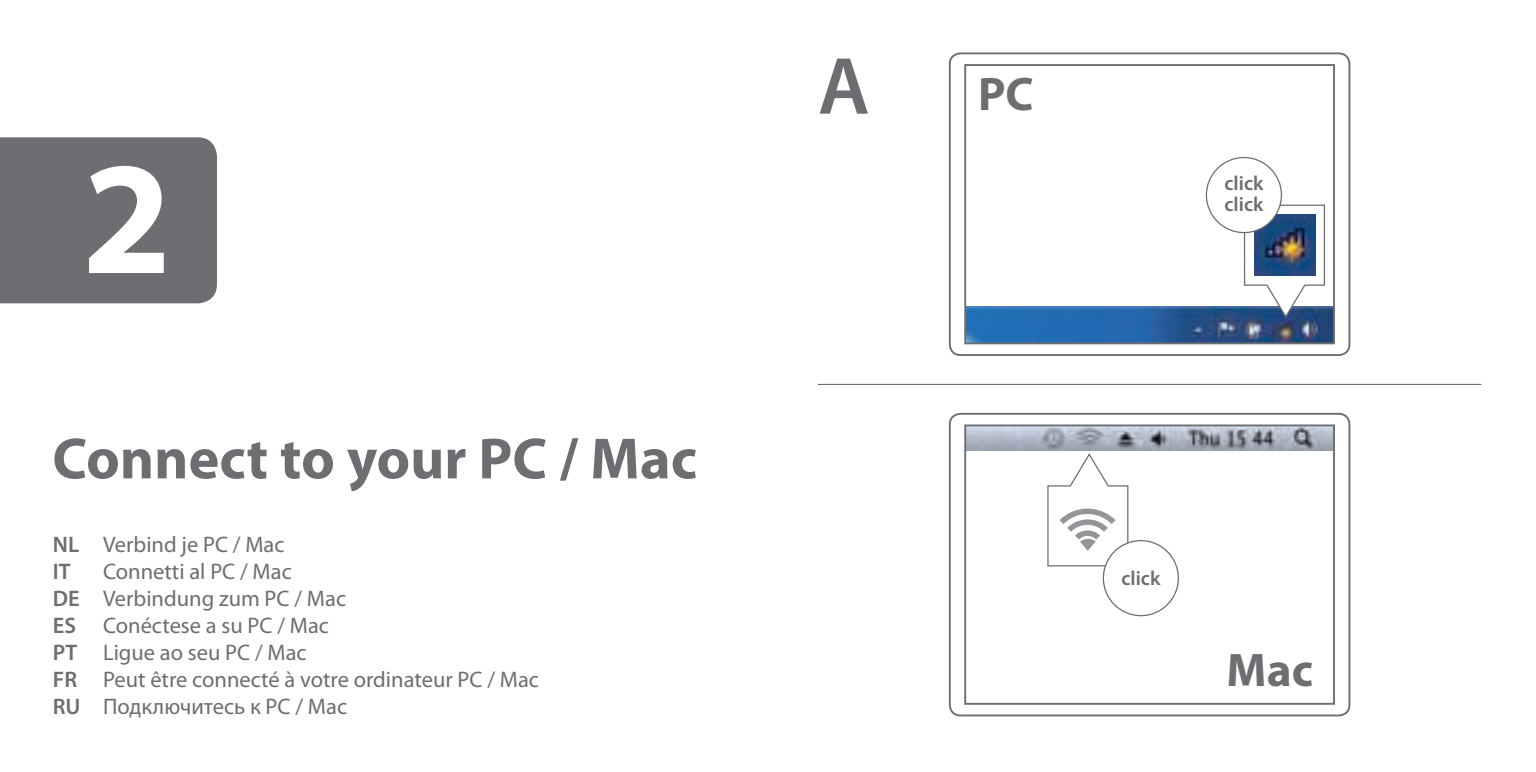
<style>
.page{position:relative;width:1536px;height:772px;background:#fff}
.page>*{position:absolute;margin:0;border:0;box-sizing:border-box;transform-origin:0 0}
.t1{font:700 162px "Myriad Pro";color:#fff}
.t2{font:600 81.45px "Myriad Pro";color:#6d6e71}
.t3{font:700 58.5px "Myriad Pro";color:#6d6e71}
.t4{font:700 47.25px "Myriad Pro";color:#6d6e71}
.t5{font:22.5px/27px "Myriad Pro";color:#6d6e71}
.t6{font:600 20.25px/20.2px "Myriad Pro";color:#6d6e71}
.s1{font-weight:600}
</style>
<div class="page">
<div style="left:0;top:137px;width:217px;height:166px;background:#6d6e71"></div>
<svg style="left:948px;top:412px;width:403px;height:305px"></svg>
<svg style="left:1046px;top:452px;width:83px;height:115px"></svg>
<svg style="left:948px;top:52px;width:403px;height:304px"></svg>
<hr style="left:818px;top:383px;width:663px;height:2px;background:#6d6e71">
<h1 class="t1" style="left:82px;top:158px;width:91px">2</h1>
<h3 class="t3" style="left:52px;top:436px;width:646px">Connect to your PC / Mac</h3>
<p class="t5" style="left:53px;top:532px;width:233px"><span class="s1">NL</span> Verbind je PC / Mac<br><span class="s1">IT</span></p>
<p class="t5" style="left:53px;top:559px;width:488px;text-indent:50px">Connetti al PC / Mac<br><span class="s1">DE</span> Verbindung zum PC / Mac<br><span class="s1">ES</span> Conéctese a su PC / Mac<br><span class="s1">PT</span> Ligue ao seu PC / Mac<br><span class="s1">FR</span> Peut être connecté à votre ordinateur PC / Mac<br><span class="s1">RU</span> Подключитесь к PC / Mac</p>
<h2 class="t2" style="left:818px;top:55px;width:53px">A</h2>
<h3 class="t4" style="left:978px;top:77px;width:57px">PC</h3>
<p class="t6" style="left:1224px;top:175px;width:40px">click click</p>
<p class="t6" style="left:1121px;top:569px;width:40px">click</p>
<h3 class="t4" style="left:1226px;top:652px;width:88px">Mac</h3>
</div>
